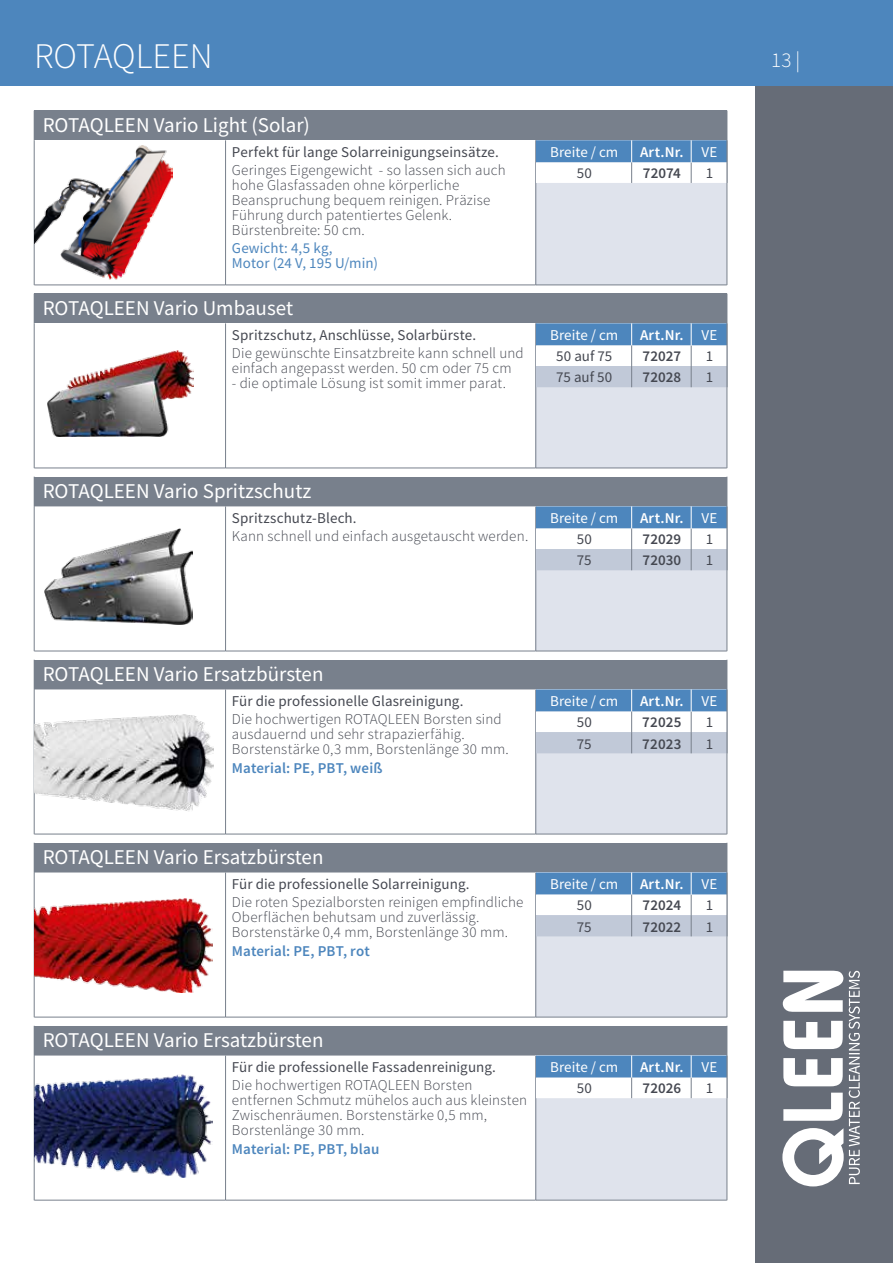
<style>
.page{position:relative;width:893px;height:1263px;background:#fff}
.page>*{position:absolute;margin:0;border:0;box-sizing:border-box;transform-origin:0 0}
.t1{font:300 36px "Source Sans Pro";color:#fff}
.t2{font:21px "Source Sans Pro";color:#fff}
.t3{font:300 21px "Source Sans Pro";color:#fff}
.t4{font:300 15px/15px "Source Sans Pro";letter-spacing:.01em;color:#454851}
.t5{font:15px "Source Sans Pro";letter-spacing:.005em;color:#454851}
.t6{font:600 15px "Source Sans Pro";letter-spacing:.01em;color:#4d86bd}
.t7{font:15px "Source Sans Pro";color:#fff}
.t8{font:600 15px "Source Sans Pro";letter-spacing:.015em;color:#fff}
.t9{font:600 15px "Source Sans Pro";color:#454851}
.t10{font:15px/15px "Source Sans Pro";letter-spacing:.005em;color:#4d86bd}
.s1{font-weight:400}
</style>
<div class="page">
<div style="left:755px;top:0;width:138px;height:1263px;background:#666c77"></div>
<div style="left:0;top:0;width:893px;height:86px;background:#4d86bd"></div>
<svg style="left:782px;top:971px;width:78px;height:215px"></svg>
<div style="left:34px;top:111px;width:693px;height:29px;background:#78808c"></div>
<svg style="left:35px;top:284px;width:500px;height:1px"></svg>
<div style="left:536px;top:140px;width:191px;height:145px;background:#dfe3ec"></div>
<hr style="left:34px;top:140px;width:1px;height:145px;background:#78808c">
<hr style="left:225px;top:140px;width:1px;height:145px;background:#78808c">
<hr style="left:535px;top:140px;width:1px;height:145px;background:#78808c">
<hr style="left:727px;top:140px;width:1px;height:145px;background:#78808c">
<hr style="left:34px;top:285px;width:191px;height:1px;background:#78808c">
<hr style="left:226px;top:285px;width:310px;height:1px;background:#78808c">
<hr style="left:536px;top:285px;width:191px;height:1px;background:#78808c">
<img style="left:34px;top:145px;width:139px;height:137px">
<svg style="left:536px;top:111px;width:192px;height:72px"></svg>
<div style="left:34px;top:294px;width:693px;height:29px;background:#78808c"></div>
<svg style="left:35px;top:350px;width:500px;height:118px"></svg>
<div style="left:536px;top:323px;width:191px;height:145px;background:#dfe3ec"></div>
<hr style="left:34px;top:323px;width:1px;height:145px;background:#78808c">
<hr style="left:225px;top:323px;width:1px;height:145px;background:#78808c">
<hr style="left:535px;top:323px;width:1px;height:145px;background:#78808c">
<hr style="left:727px;top:323px;width:1px;height:145px;background:#78808c">
<hr style="left:34px;top:468px;width:191px;height:1px;background:#78808c">
<hr style="left:226px;top:468px;width:310px;height:1px;background:#78808c">
<hr style="left:536px;top:468px;width:191px;height:1px;background:#78808c">
<img style="left:47px;top:351px;width:146px;height:85px">
<svg style="left:536px;top:294px;width:192px;height:93px"></svg>
<div style="left:34px;top:477px;width:693px;height:29px;background:#78808c"></div>
<svg style="left:35px;top:506px;width:500px;height:145px"></svg>
<div style="left:536px;top:506px;width:191px;height:145px;background:#dfe3ec"></div>
<hr style="left:34px;top:506px;width:1px;height:145px;background:#78808c">
<hr style="left:225px;top:506px;width:1px;height:145px;background:#78808c">
<hr style="left:535px;top:506px;width:1px;height:145px;background:#78808c">
<hr style="left:727px;top:506px;width:1px;height:145px;background:#78808c">
<hr style="left:34px;top:651px;width:191px;height:1px;background:#78808c">
<hr style="left:226px;top:651px;width:310px;height:1px;background:#78808c">
<hr style="left:536px;top:651px;width:191px;height:1px;background:#78808c">
<img style="left:45px;top:529px;width:148px;height:95px">
<svg style="left:536px;top:477px;width:192px;height:93px"></svg>
<div style="left:34px;top:660px;width:693px;height:29px;background:#78808c"></div>
<svg style="left:35px;top:689px;width:500px;height:145px"></svg>
<div style="left:536px;top:689px;width:191px;height:145px;background:#dfe3ec"></div>
<hr style="left:34px;top:689px;width:1px;height:145px;background:#78808c">
<hr style="left:225px;top:689px;width:1px;height:145px;background:#78808c">
<hr style="left:535px;top:689px;width:1px;height:145px;background:#78808c">
<hr style="left:727px;top:689px;width:1px;height:145px;background:#78808c">
<hr style="left:34px;top:834px;width:191px;height:1px;background:#78808c">
<hr style="left:226px;top:834px;width:310px;height:1px;background:#78808c">
<hr style="left:536px;top:834px;width:191px;height:1px;background:#78808c">
<img style="left:34px;top:715px;width:180px;height:101px">
<svg style="left:536px;top:660px;width:192px;height:93px"></svg>
<div style="left:34px;top:843px;width:693px;height:29px;background:#78808c"></div>
<svg style="left:35px;top:872px;width:500px;height:145px"></svg>
<div style="left:536px;top:872px;width:191px;height:145px;background:#dfe3ec"></div>
<hr style="left:34px;top:872px;width:1px;height:145px;background:#78808c">
<hr style="left:225px;top:872px;width:1px;height:145px;background:#78808c">
<hr style="left:535px;top:872px;width:1px;height:145px;background:#78808c">
<hr style="left:727px;top:872px;width:1px;height:145px;background:#78808c">
<hr style="left:34px;top:1017px;width:191px;height:1px;background:#78808c">
<hr style="left:226px;top:1017px;width:310px;height:1px;background:#78808c">
<hr style="left:536px;top:1017px;width:191px;height:1px;background:#78808c">
<img style="left:34px;top:898px;width:179px;height:94px">
<svg style="left:536px;top:843px;width:192px;height:93px"></svg>
<div style="left:34px;top:1026px;width:693px;height:29px;background:#78808c"></div>
<svg style="left:35px;top:1055px;width:500px;height:145px"></svg>
<div style="left:536px;top:1055px;width:191px;height:145px;background:#dfe3ec"></div>
<hr style="left:34px;top:1055px;width:1px;height:145px;background:#78808c">
<hr style="left:225px;top:1055px;width:1px;height:145px;background:#78808c">
<hr style="left:535px;top:1055px;width:1px;height:145px;background:#78808c">
<hr style="left:727px;top:1055px;width:1px;height:145px;background:#78808c">
<hr style="left:34px;top:1200px;width:191px;height:1px;background:#78808c">
<hr style="left:226px;top:1200px;width:310px;height:1px;background:#78808c">
<hr style="left:536px;top:1200px;width:191px;height:1px;background:#78808c">
<img style="left:34px;top:1075px;width:178px;height:103px">
<svg style="left:536px;top:1026px;width:192px;height:72px"></svg>
<h1 class="t1" style="left:34px;top:34px;width:180px">ROTAQLEEN</h1>
<h2 class="t3" style="left:771px;top:47px;width:31px">13 |</h2>
<h2 class="t2" style="left:43px;top:112px;width:269px">ROTAQLEEN Vario Light (Solar)</h2>
<p class="t5" style="left:232px;top:142px;width:268px">Perfekt für lange Solarreinigungseinsätze.</p>
<p class="t4" style="left:232px;top:162px;width:275px">Geringes Eigengewicht - so lassen sich auch hohe Glasfassaden ohne körperliche Beanspruchung bequem reinigen. Präzise Führung durch patentiertes Gelenk.<br>Bürstenbreite: 50 cm.</p>
<p class="t10" style="left:232px;top:241px;width:147px">Gewicht: 4,5 kg,<br>Motor (24 V, 195 U/min)</p>
<h2 class="t2" style="left:43px;top:295px;width:252px">ROTAQLEEN Vario Umbauset</h2>
<p class="t5" style="left:232px;top:325px;width:246px">Spritzschutz, Anschlüsse, Solarbürste.</p>
<p class="t4" style="left:232px;top:346px;width:293px">Die gewünschte Einsatzbreite kann schnell und einfach angepasst werden. 50 cm oder 75 cm</p>
<p class="t4" style="left:232px;top:376px;width:276px">- die optimale Lösung ist somit immer parat.</p>
<p class="t7" style="left:550px;top:143px;width:70px">Breite / cm</p>
<p class="t8" style="left:640px;top:142px;width:79px">Art.Nr. <span class="s1">VE</span></p>
<p class="t5" style="left:577px;top:164px;width:17px">50</p>
<p class="t9" style="left:643px;top:163px;width:40px">72074</p>
<p class="t5" style="left:706px;top:164px;width:9px">1</p>
<p class="t7" style="left:550px;top:326px;width:70px">Breite / cm</p>
<p class="t8" style="left:640px;top:325px;width:79px">Art.Nr. <span class="s1">VE</span></p>
<p class="t5" style="left:556px;top:347px;width:57px">50 auf 75</p>
<p class="t9" style="left:642px;top:346px;width:40px">72027</p>
<p class="t5" style="left:706px;top:347px;width:9px">1</p>
<p class="t5" style="left:556px;top:368px;width:57px">75 auf 50</p>
<p class="t9" style="left:642px;top:368px;width:40px">72028</p>
<p class="t5" style="left:706px;top:368px;width:9px">1</p>
<h2 class="t2" style="left:43px;top:478px;width:270px">ROTAQLEEN Vario Spritzschutz</h2>
<p class="t5" style="left:232px;top:508px;width:126px">Spritzschutz-Blech.</p>
<p class="t4" style="left:232px;top:529px;width:298px">Kann schnell und einfach ausgetauscht werden.</p>
<p class="t7" style="left:550px;top:509px;width:70px">Breite / cm</p>
<p class="t8" style="left:640px;top:508px;width:79px">Art.Nr. <span class="s1">VE</span></p>
<p class="t5" style="left:577px;top:530px;width:17px">50</p>
<p class="t9" style="left:642px;top:529px;width:40px">72029</p>
<p class="t5" style="left:706px;top:530px;width:9px">1</p>
<p class="t5" style="left:577px;top:551px;width:16px">75</p>
<p class="t9" style="left:642px;top:551px;width:40px">72030</p>
<p class="t5" style="left:706px;top:551px;width:9px">1</p>
<h2 class="t2" style="left:43px;top:661px;width:282px">ROTAQLEEN Vario Ersatzbürsten</h2>
<p class="t5" style="left:232px;top:691px;width:233px">Für die professionelle Glasreinigung.</p>
<p class="t4" style="left:232px;top:712px;width:278px">Die hochwertigen ROTAQLEEN Borsten sind ausdauernd und sehr strapazierfähig.<br>Borstenstärke 0,3 mm, Borstenlänge 30 mm.</p>
<p class="t6" style="left:232px;top:758px;width:152px">Material: PE, PBT, weiß</p>
<p class="t7" style="left:550px;top:692px;width:70px">Breite / cm</p>
<p class="t8" style="left:640px;top:691px;width:79px">Art.Nr. <span class="s1">VE</span></p>
<p class="t5" style="left:577px;top:713px;width:17px">50</p>
<p class="t9" style="left:642px;top:712px;width:41px">72025</p>
<p class="t5" style="left:706px;top:713px;width:9px">1</p>
<p class="t5" style="left:577px;top:734px;width:16px">75</p>
<p class="t9" style="left:642px;top:734px;width:41px">72023</p>
<p class="t5" style="left:706px;top:734px;width:9px">1</p>
<h2 class="t2" style="left:43px;top:844px;width:282px">ROTAQLEEN Vario Ersatzbürsten</h2>
<p class="t5" style="left:232px;top:874px;width:239px">Für die professionelle Solarreinigung.</p>
<p class="t4" style="left:232px;top:895px;width:293px">Die roten Spezialborsten reinigen empfindliche<br>Oberflächen behutsam und zuverlässig.<br>Borstenstärke 0,4 mm, Borstenlänge 30 mm.</p>
<p class="t6" style="left:232px;top:941px;width:139px">Material: PE, PBT, rot</p>
<p class="t7" style="left:550px;top:875px;width:70px">Breite / cm</p>
<p class="t8" style="left:640px;top:874px;width:79px">Art.Nr. <span class="s1">VE</span></p>
<p class="t5" style="left:577px;top:896px;width:17px">50</p>
<p class="t9" style="left:642px;top:895px;width:40px">72024</p>
<p class="t5" style="left:706px;top:896px;width:9px">1</p>
<p class="t5" style="left:577px;top:917px;width:16px">75</p>
<p class="t9" style="left:642px;top:917px;width:40px">72022</p>
<p class="t5" style="left:706px;top:917px;width:9px">1</p>
<h2 class="t2" style="left:43px;top:1027px;width:282px">ROTAQLEEN Vario Ersatzbürsten</h2>
<p class="t5" style="left:232px;top:1057px;width:266px">Für die professionelle Fassadenreinigung.</p>
<p class="t4" style="left:232px;top:1078px;width:297px">Die hochwertigen ROTAQLEEN Borsten entfernen Schmutz mühelos auch aus kleinsten Zwischenräumen. Borstenstärke 0,5 mm, Borstenlänge 30 mm.</p>
<p class="t6" style="left:232px;top:1139px;width:149px">Material: PE, PBT, blau</p>
<p class="t7" style="left:550px;top:1058px;width:70px">Breite / cm</p>
<p class="t8" style="left:640px;top:1057px;width:79px">Art.Nr. <span class="s1">VE</span></p>
<p class="t5" style="left:577px;top:1079px;width:17px">50</p>
<p class="t9" style="left:642px;top:1078px;width:40px">72026</p>
<p class="t5" style="left:706px;top:1079px;width:9px">1</p>
</div>
